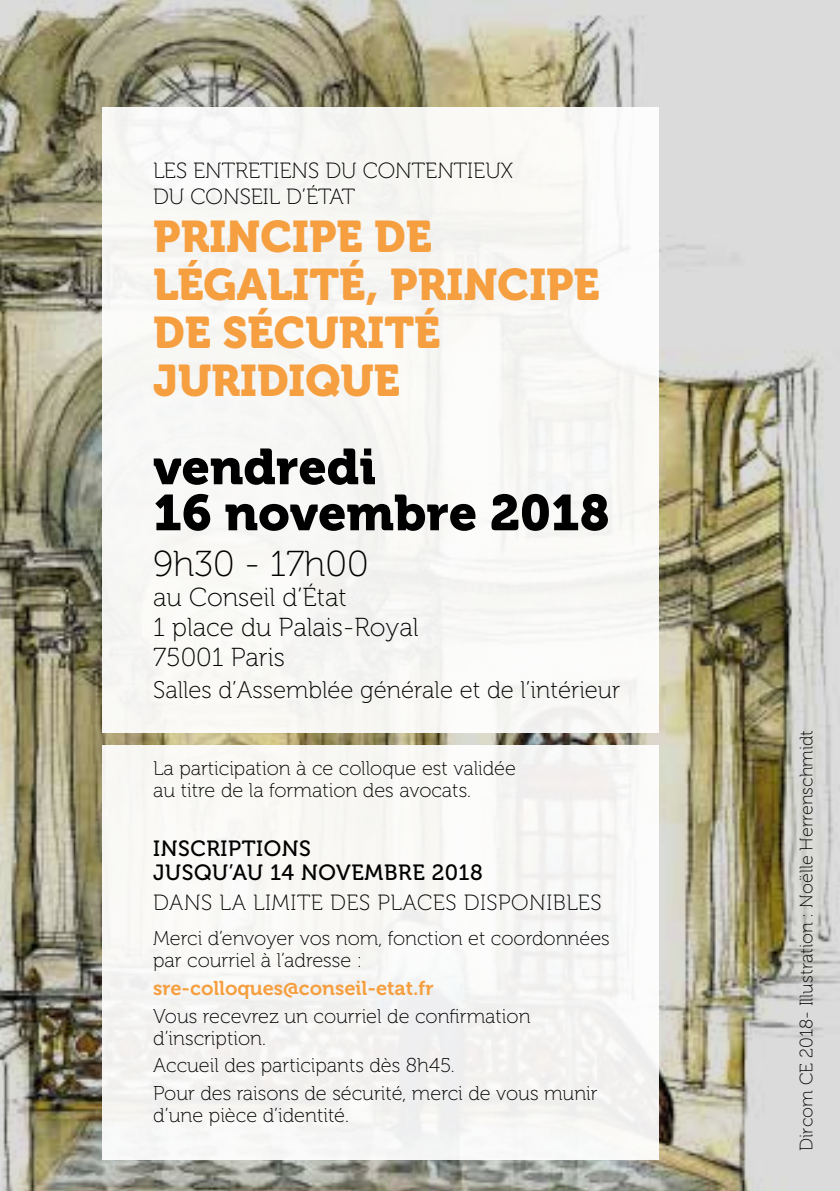
<style>
.page{position:relative;width:840px;height:1191px;background:#fff}
.page>*{position:absolute;margin:0;border:0;box-sizing:border-box;transform-origin:0 0}
.t1{font:50px/46px "Museo 900";color:#000}
.t2{font:44px/48px "Museo 900";color:#f59f40}
.t3{font:36px "Museo 100";color:#000}
.t4{font:26px/30px "Museo 100";color:#000}
.t5{font:24px "Museo 100";color:#000}
.t6{font:22px/26px "Museo 100";color:#000}
.t7{font:22px/24px "Museo 500";letter-spacing:.025em;color:#000}
.t8{font:22px "Museo 100";letter-spacing:.025em;color:#000}
.t9{font:20px/22px "Museo 100";color:#000}
.t10{font:20px "Museo 700";color:#f59f40}
.t11{font:18px "Museo 100";color:#020203}
</style>
<div class="page">
<img style="left:0;top:0;width:839px;height:1191px">
<div style="left:102px;top:108px;width:556px;height:625px;background:#f8f7f5"></div>
<div style="left:102px;top:746px;width:556px;height:413px;background:#f7f6f4"></div>
<p class="t6" style="left:153px;top:158px;width:361px">LES ENTRETIENS DU CONTENTIEUX<br>DU CONSEIL D’ÉTAT</p>
<h2 class="t2" style="left:153px;top:213px;width:448px">PRINCIPE DE<br>LÉGALITÉ, PRINCIPE<br>DE SÉCURITÉ<br>JURIDIQUE</h2>
<h1 class="t1" style="left:153px;top:444px;width:457px">vendredi<br>16 novembre 2018</h1>
<h3 class="t3" style="left:153px;top:545px;width:217px">9h30 - 17h00</h3>
<h3 class="t4" style="left:153px;top:583px;width:267px">au Conseil d’État<br>1 place du Palais-Royal<br>75001 Paris</h3>
<p class="t5" style="left:153px;top:677px;width:468px">Salles d’Assemblée générale et de l’intérieur</p>
<p class="t9" style="left:153px;top:758px;width:364px">La participation à ce colloque est validée au titre de la formation des avocats.</p>
<p class="t7" style="left:153px;top:837px;width:331px">INSCRIPTIONS<br>JUSQU’AU 14 NOVEMBRE 2018</p>
<p class="t8" style="left:153px;top:891px;width:449px">DANS LA LIMITE DES PLACES DISPONIBLES</p>
<p class="t9" style="left:153px;top:928px;width:458px">Merci d’envoyer vos nom, fonction et coordonnées par courriel à l’adresse :</p>
<p class="t10" style="left:153px;top:977px;width:282px">sre-colloques@conseil-etat.fr</p>
<p class="t9" style="left:153px;top:1005px;width:378px">Vous recevrez un courriel de confirmation d’inscription.</p>
<p class="t9" style="left:153px;top:1052px;width:445px;line-height:27.6px">Accueil des participants dès 8h45.<br>Pour des raisons de sécurité, merci de vous munir</p>
<p class="t9" style="left:153px;top:1104px;width:197px">d’une pièce d’identité.</p>
<p class="t11" style="left:796px;top:1150px;width:422px;rotate:-90deg">Dircom CE 2018- Illustration : Noëlle Herrenschmidt</p>
</div>
